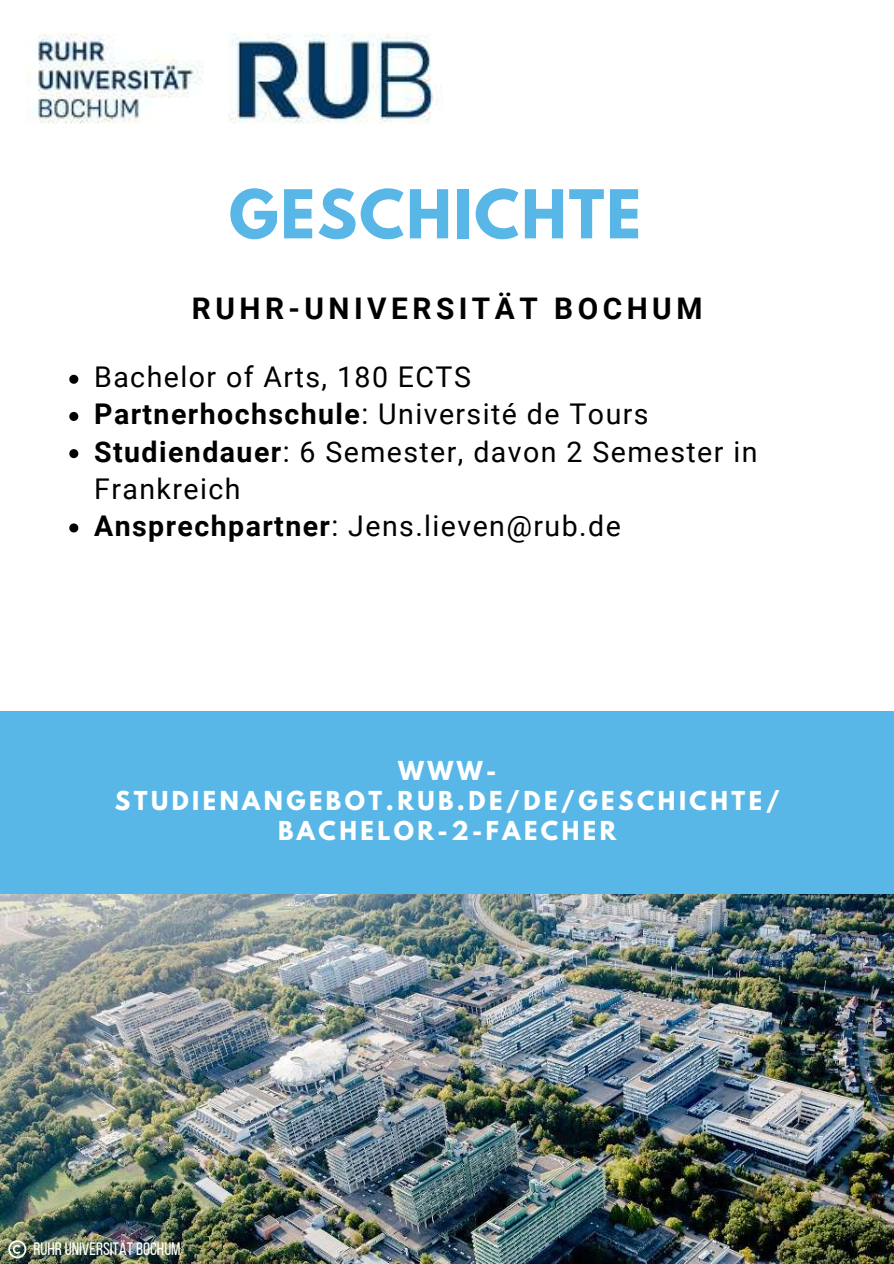
<style>
.page{position:relative;width:894px;height:1264px;background:#fff}
.page>*{position:absolute;margin:0;border:0;box-sizing:border-box;transform-origin:0 0}
.t1{font:700 59.55px "League Spartan";letter-spacing:.035em;color:#59b7e7}
.t2{font:700 29.85px "Roboto";letter-spacing:.15em;color:#000}
.t3{font:28.5px/37.2px "Roboto";letter-spacing:.05em;color:#000}
.t4{font:700 23.1px/30.5px "League Spartan";letter-spacing:.15em;color:#fff;text-align:center}
.t5{font:18px "Bebas Neue";color:#fff}
.s1{font-weight:700}
</style>
<div class="page">
<img style="left:0;top:894px;width:893px;height:369px">
<div style="left:0;top:711px;width:893px;height:183px;background:#59b7e7"></div>
<img style="left:35px;top:33px;width:398px;height:91px">
<svg style="left:69px;top:375px;width:9px;height:9px"></svg>
<svg style="left:69px;top:412px;width:9px;height:9px"></svg>
<svg style="left:69px;top:449px;width:9px;height:9px"></svg>
<svg style="left:69px;top:523px;width:9px;height:9px"></svg>
<svg style="left:8px;top:1240px;width:18px;height:18px"></svg>
<h1 class="t1" style="left:229px;top:185px;width:413px">GESCHICHTE</h1>
<p class="t2" style="left:192px;top:291px;width:512px">RUHR-UNIVERSITÄT BOCHUM</p>
<p class="t3" style="left:94px;top:359px;width:664px">Bachelor of Arts, 180 ECTS<br><span class="s1">Partnerhochschule</span>: Université de Tours <span class="s1">Studiendauer</span>: 6 Semester, davon 2 Semester in Frankreich<br><span class="s1">Ansprechpartner</span>: Jens.lieven@rub.de</p>
<p class="t4" style="left:115px;top:758px;width:666px">WWW-<br>STUDIENANGEBOT.RUB.DE/DE/GESCHICHTE/<br>BACHELOR-2-FAECHER</p>
<p class="t5" style="left:33px;top:1241px;width:149px">RUHR UNIVERSITÄT BOCHUM</p>
</div>
